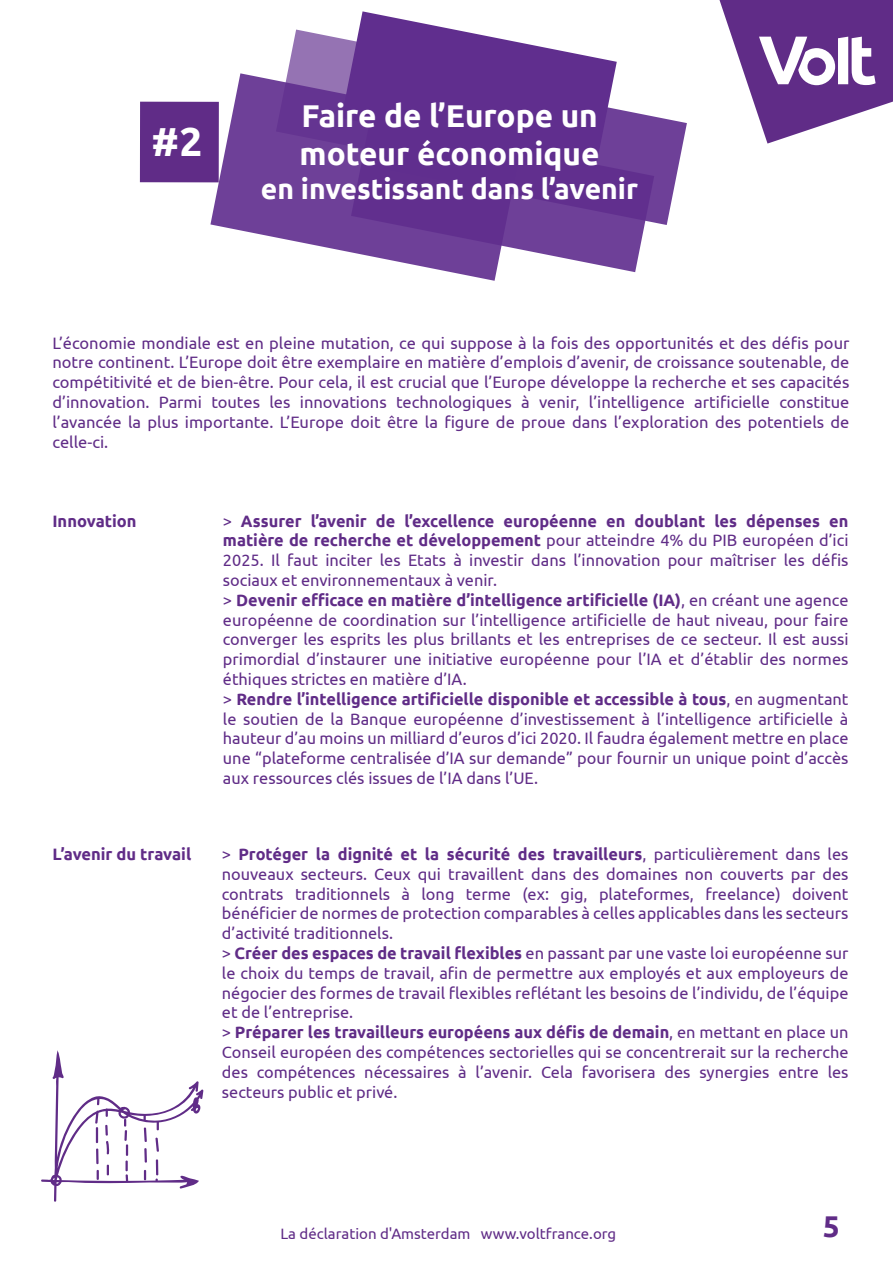
<style>
.page{position:relative;width:893px;height:1263px;background:#fff}
.page>*{position:absolute;margin:0;border:0;box-sizing:border-box;transform-origin:0 0}
.t1{font:700 40.5px "Ubuntu";color:#fff}
.t2{font:700 31.5px/37.8px "Ubuntu";color:#fff}
.t3{font:700 30px "Ubuntu";color:#602c87}
.t4{font:700 28.35px "Ubuntu";color:#fff}
.t5{font:16.5px/19.8px "Ubuntu";color:#602c87}
.t6{font:700 16.5px "Ubuntu";color:#602c87}
.t7{font:15px "Ubuntu";color:#602c87}
.s1{font-weight:700}
</style>
<div class="page">
<div style="left:140px;top:102px;width:79px;height:80px;background:#602c87"></div>
<svg style="left:617px;top:109px;width:70px;height:116px;fill:#6e4098"></svg>
<svg style="left:210px;top:73px;width:287px;height:208px;fill:#6e4098"></svg>
<svg style="left:351px;top:120px;width:303px;height:152px;background:#794f9f"></svg>
<svg style="left:276px;top:11px;width:341px;height:168px"></svg>
<svg style="left:41px;top:1050px;width:162px;height:152px"></svg>
<svg style="left:719px;top:0;width:174px;height:144px"></svg>
<h1 class="t1" style="left:151px;top:117px;width:53px">#2</h1>
<h2 class="t2" style="left:300px;top:97px;width:301px">Faire de l’Europe un moteur économique</h2>
<h3 class="t4" style="left:261px;top:172px;width:379px">en investissant dans l’avenir</h3>
<p class="t5" style="left:52px;top:332px;width:799px;text-align:justify">L’économie mondiale est en pleine mutation, ce qui suppose à la fois des opportunités et des défis pour notre continent. L’Europe doit être exemplaire en matière d’emplois d’avenir, de croissance soutenable, de compétitivité et de bien-être. Pour cela, il est crucial que l’Europe développe la recherche et ses capacités d’innovation. Parmi toutes les innovations technologiques à venir, l’intelligence artificielle constitue l’avancée la plus importante. L’Europe doit être la figure de proue dans l’exploration des potentiels de celle-ci.</p>
<p class="t6" style="left:52px;top:511px;width:86px">Innovation</p>
<p class="t6" style="left:52px;top:844px;width:140px">L’avenir du travail</p>
<p class="t5" style="left:223px;top:510px;width:627px">&gt; <span class="s1">Assurer l’avenir de l’excellence européenne en doublant les dépenses en matière de recherche et développement</span> pour atteindre 4% du PIB européen d’ici 2025. Il faut inciter les Etats à investir dans l’innovation pour maîtriser les défis sociaux et environnementaux à venir.<br>&gt; <span class="s1">Devenir efficace en matière d’intelligence artificielle (IA)</span>, en créant une agence européenne de coordination sur l’intelligence artificielle de haut niveau, pour faire converger les esprits les plus brillants et les entreprises de ce secteur. Il est aussi primordial d’instaurer une initiative européenne pour l’IA et d’établir des normes éthiques strictes en matière d’IA.<br>&gt; <span class="s1">Rendre l’intelligence artificielle disponible et accessible à tous</span>, en augmentant le soutien de la Banque européenne d’investissement à l’intelligence artificielle à hauteur d’au moins un milliard d’euros d’ici 2020. Il faudra également mettre en place une “plateforme centralisée d’IA sur demande” pour fournir un unique point d’accès aux ressources clés issues de l’IA dans l’UE.</p>
<p class="t5" style="left:222px;top:844px;width:628px">&gt; <span class="s1">Protéger la dignité et la sécurité des travailleurs</span>, particulièrement dans les nouveaux secteurs. Ceux qui travaillent dans des domaines non couverts par des contrats traditionnels à long terme (ex: gig, plateformes, freelance) doivent bénéficier de normes de protection comparables à celles applicables dans les secteurs d’activité traditionnels.<br>&gt; <span class="s1">Créer des espaces de travail flexibles</span> en passant par une vaste loi européenne sur le choix du temps de travail, afin de permettre aux employés et aux employeurs de négocier des formes de travail flexibles reflétant les besoins de l’individu, de l’équipe et de l’entreprise.<br>&gt; <span class="s1">Préparer les travailleurs européens aux défis de demain</span>, en mettant en place un Conseil européen des compétences sectorielles qui se concentrerait sur la recherche des compétences nécessaires à l’avenir. Cela favorisera des synergies entre les secteurs public et privé.</p>
<p class="t7" style="left:280px;top:1224px;width:337px">La déclaration d'Amsterdam www.voltfrance.org</p>
<h3 class="t3" style="left:823px;top:1208px;width:19px">5</h3>
</div>
